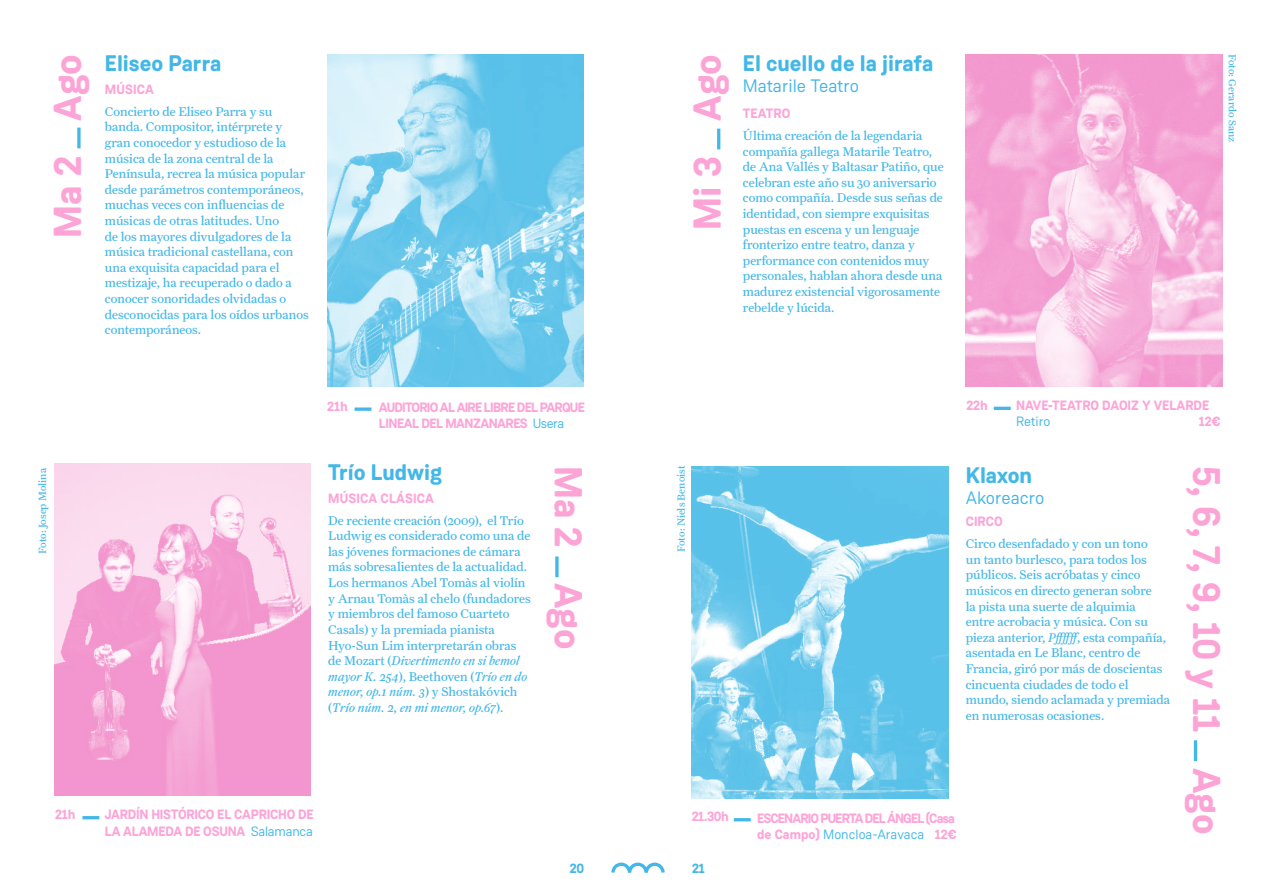
<style>
.page{position:relative;width:1276px;height:893px;background:#fff}
.page>*{position:absolute;margin:0;border:0;box-sizing:border-box;transform-origin:0 0}
.t1{font:700 39px "Weissenhof Grotesk";color:#fda4d7}
.t2{font:700 22.5px "Weissenhof Grotesk";color:#43b7e8}
.t3{font:18px "Weissenhof Grotesk";color:#43b7e8}
.t4{font:700 13.5px/16.2px "Weissenhof Grotesk";letter-spacing:-.015em;color:#fda4d7}
.t5{font:700 13.5px/16.2px "Weissenhof Grotesk";letter-spacing:-.065em;color:#fda4d7}
.t6{font:700 13.5px/16.2px "Weissenhof Grotesk";letter-spacing:-.055em;color:#fda4d7}
.t7{font:700 13.5px "Weissenhof Grotesk";letter-spacing:.01em;color:#fda4d7}
.t8{font:13.5px "Weissenhof Grotesk";letter-spacing:-.005em;color:#43b7e8}
.t9{font:700 13.5px "Weissenhof Grotesk";color:#43b7e8}
.t10{font:12.75px/15.6px "Farnham Text";color:#43b7e8}
.t11{font:10.5px "Farnham Text";color:#43b7e8}
.s1{font-weight:400;color:#43b7e8}
.s2{font-style:italic}
</style>
<div class="page">
<svg style="left:611px;top:862px;width:54px;height:11px"></svg>
<svg style="left:354px;top:407px;width:17px;height:4px"></svg>
<img style="left:327px;top:55px;width:256px;height:331px">
<svg style="left:77px;top:128px;width:4px;height:20px"></svg>
<hr style="left:555px;top:556px;width:3px;height:21px;background:#43b7e8">
<img style="left:54px;top:463px;width:256px;height:332px">
<hr style="left:1194px;top:740px;width:3px;height:21px;background:#43b7e8">
<hr style="left:993px;top:407px;width:17px;height:3px;background:#43b7e8">
<hr style="left:82px;top:816px;width:17px;height:3px;background:#43b7e8">
<img style="left:965px;top:54px;width:257px;height:332px">
<hr style="left:717px;top:129px;width:3px;height:20px;background:#43b7e8">
<hr style="left:734px;top:818px;width:17px;height:3px;background:#43b7e8">
<img style="left:691px;top:466px;width:257px;height:332px">
<h1 class="t1" style="left:43px;top:238px;width:185px;rotate:-90deg">Ma 2 Ago</h1>
<h2 class="t2" style="left:105px;top:49px;width:118px">Eliseo Parra</h2>
<p class="t4" style="left:105px;top:81px;width:51px">MÚSICA</p>
<p class="t10" style="left:105px;top:103px;width:205px">Concierto de Eliseo Parra y su banda. Compositor, intérprete y gran conocedor y estudioso de la música de la zona central de la<br>Península, recrea la música popular desde parámetros contemporáneos, muchas veces con influencias de músicas de otras latitudes. Uno<br>de los mayores divulgadores de la música tradicional castellana, con una exquisita capacidad para el mestizaje, ha recuperado o dado a conocer sonoridades olvidadas o desconocidas para los oídos urbanos contemporáneos.</p>
<h1 class="t1" style="left:683px;top:230px;width:177px;rotate:-90deg">Mi 3 Ago</h1>
<h2 class="t2" style="left:743px;top:49px;width:192px">El cuello de la jirafa</h2>
<h3 class="t3" style="left:743px;top:75px;width:118px">Matarile Teatro</h3>
<p class="t4" style="left:743px;top:105px;width:49px">TEATRO</p>
<p class="t10" style="left:743px;top:128px;width:202px">Última creación de la legendaria compañía gallega Matarile Teatro, de Ana Vallés y Baltasar Patiño, que celebran este año su 30 aniversario como compañía. Desde sus señas de identidad, con siempre exquisitas puestas en escena y un lenguaje fronterizo entre teatro, danza y performance con contenidos muy personales, hablan ahora desde una madurez existencial vigorosamente rebelde y lúcida.</p>
<p class="t11" style="left:1238px;top:54px;width:90px;rotate:90deg">Foto: Gerardo Sanz</p>
<p class="t11" style="left:36px;top:554px;width:87px;rotate:-90deg">Foto: Josep Molina</p>
<p class="t4" style="left:55px;top:807px;width:22px">21h</p>
<p class="t4" style="left:105px;top:807px;width:210px">JARDÍN HISTÓRICO EL CAPRICHO DE<br>LA ALAMEDA DE OSUNA <span class="s1">Salamanca</span></p>
<p class="t4" style="left:327px;top:398px;width:22px">21h</p>
<p class="t6" style="left:379px;top:399px;width:208px">AUDITORIO AL AIRE LIBRE DEL PARQUE<br>LINEAL DEL MANZANARES <span class="s1">Usera</span></p>
<h1 class="t1" style="left:593px;top:466px;width:185px;rotate:90deg">Ma 2 Ago</h1>
<h2 class="t2" style="left:328px;top:458px;width:115px">Trío Ludwig</h2>
<p class="t7" style="left:328px;top:489px;width:107px">MÚSICA CLÁSICA</p>
<p class="t10" style="left:328px;top:512px;width:204px">De reciente creación (2009), el Trío Ludwig es considerado como una de las jóvenes formaciones de cámara más sobresalientes de la actualidad.<br>Los hermanos Abel Tomàs al violín y Arnau Tomàs al chelo (fundadores y miembros del famoso Cuarteto Casals) y la premiada pianista Hyo-Sun Lim interpretarán obras de Mozart (<span class="s2">Divertimento en si bemol mayor K. 254</span>), Beethoven (<span class="s2">Trío en do menor, op.1 núm. 3</span>) y Shostakóvich (<span class="s2">Trío núm. 2, en mi menor, op.67</span>).</p>
<p class="t11" style="left:675px;top:552px;width:88px;rotate:-90deg">Foto: Niels Benoist</p>
<p class="t4" style="left:691px;top:809px;width:39px">21.30h</p>
<p class="t5" style="left:757px;top:810px;width:201px">ESCENARIO PUERTA DEL ÁNGEL (Casa de Campo) <span class="s1">Moncloa-Aravaca</span> 12€</p>
<p class="t9" style="left:569px;top:860px;width:16px">20</p>
<p class="t9" style="left:692px;top:860px;width:14px">21</p>
<p class="t4" style="left:966px;top:397px;width:23px">22h</p>
<p class="t4" style="left:1016px;top:397px;width:195px">NAVE-TEATRO DAOIZ Y VELARDE</p>
<p class="t8" style="left:1016px;top:413px;width:36px">Retiro</p>
<p class="t4" style="left:1198px;top:414px;width:23px">12€</p>
<h2 class="t2" style="left:965px;top:461px;width:68px">Klaxon</h2>
<h3 class="t3" style="left:965px;top:486px;width:80px">Akoreacro</h3>
<p class="t4" style="left:965px;top:514px;width:39px">CIRCO</p>
<p class="t10" style="left:965px;top:536px;width:206px">Circo desenfadado y con un tono<br>un tanto burlesco, para todos los públicos. Seis acróbatas y cinco músicos en directo generan sobre<br>la pista una suerte de alquimia<br>entre acrobacia y música. Con su pieza anterior, <span class="s2">Pffffff</span>, esta compañía, asentada en Le Blanc, centro de<br>Francia, giró por más de doscientas cincuenta ciudades de todo el mundo, siendo aclamada y premiada en numerosas ocasiones.</p>
<h1 class="t1" style="left:1231px;top:466px;width:370px;rotate:90deg">5, 6, 7, 9, 10 y 11 Ago</h1>
</div>
